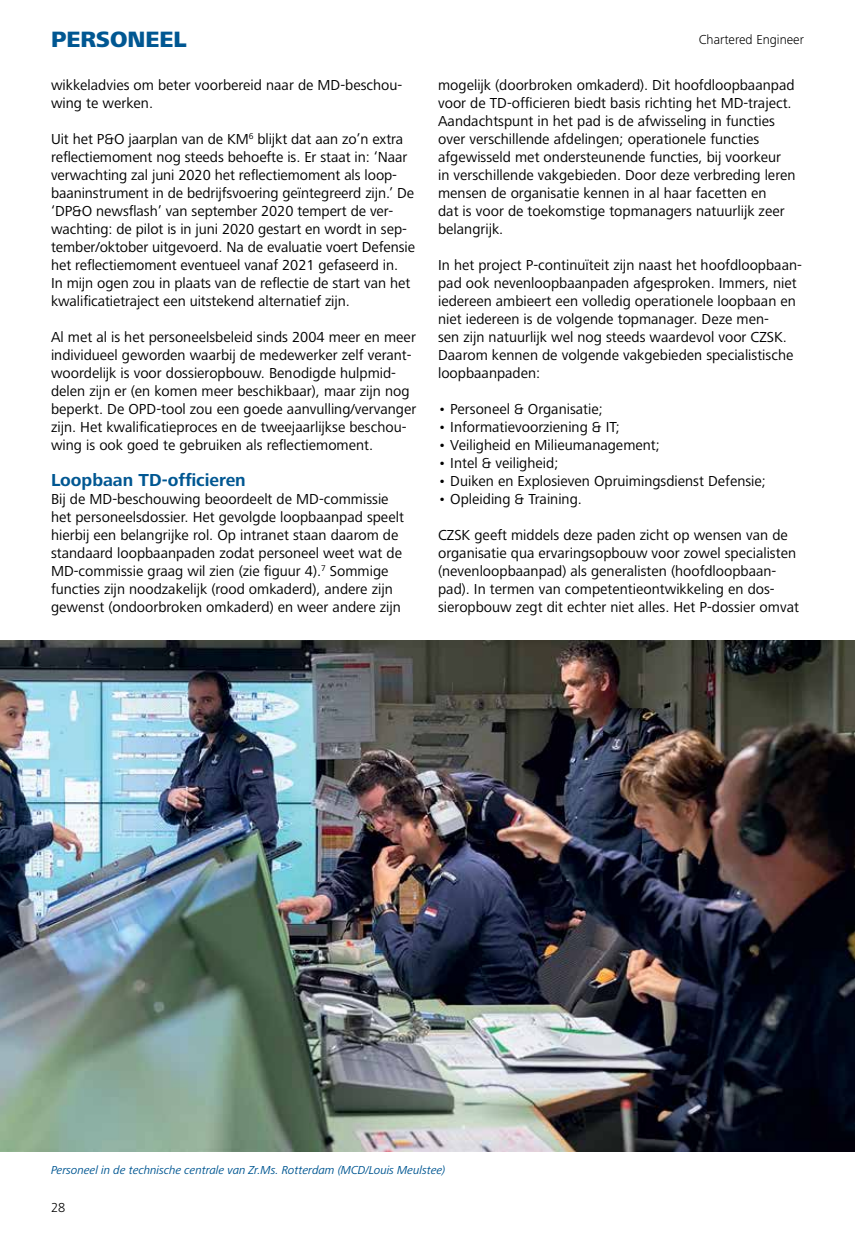
<style>
.page{position:relative;width:855px;height:1246px;background:#fff}
.page>*{position:absolute;margin:0;border:0;box-sizing:border-box;transform-origin:0 0}
.t1{font:800 22.95px "Frutiger Next LT";color:#005792}
.t2{font:700 18px "Frutiger Next LT";color:#005792}
.t3{font:15px/18px "Frutiger Next LT";color:#000}
.t4{font:300 13.5px "Frutiger Next LT";color:#000}
.t5{font:italic 12px "Frutiger Next LT";letter-spacing:-.01em;color:#005792}
</style>
<div class="page">
<img style="left:0;top:640px;width:855px;height:511px">
<h1 class="t1" style="left:51px;top:26px;width:137px">PERSONEEL</h1>
<p class="t4" style="left:698px;top:32px;width:107px">Chartered Engineer</p>
<p class="t3" style="left:51px;top:76px;width:353px">wikkeladvies om beter voorbereid naar de MD-beschou&shy;wing te werken.</p>
<p class="t3" style="left:51px;top:130px;width:366px">Uit het P&amp;O jaarplan van de KM<sup>6</sup> blijkt dat aan zo’n extra reflectiemoment nog steeds behoefte is. Er staat in: ‘Naar verwachting zal juni 2020 het reflectiemoment als loop&shy;baaninstrument in de bedrijfsvoering geïntegreerd zijn.’ De ‘DP&amp;O newsflash’ van september 2020 tempert de ver&shy;wachting: de pilot is in juni 2020 gestart en wordt in sep&shy;tember/oktober uitgevoerd. Na de evaluatie voert Defensie het reflectiemoment eventueel vanaf 2021 gefaseerd in.<br>In mijn ogen zou in plaats van de reflectie de start van het kwalificatietraject een uitstekend alternatief zijn.</p>
<p class="t3" style="left:51px;top:328px;width:367px">Al met al is het personeelsbeleid sinds 2004 meer en meer individueel geworden waarbij de medewerker zelf verant&shy;woordelijk is voor dossieropbouw. Benodigde hulpmid&shy;delen zijn er (en komen meer beschikbaar), maar zijn nog beperkt. De OPD-tool zou een goede aanvulling/vervanger zijn. Het kwalificatieproces en de tweejaarlijkse beschou&shy;wing is ook goed te gebruiken als reflectiemoment.</p>
<p class="t2" style="left:51px;top:470px;width:196px">Loopbaan TD-officieren</p>
<p class="t3" style="left:51px;top:490px;width:354px">Bij de MD-beschouwing beoordeelt de MD-commissie het personeelsdossier. Het gevolgde loopbaanpad speelt hierbij een belangrijke rol. Op intranet staan daarom de standaard loopbaanpaden zodat personeel weet wat de MD-commissie graag wil zien (zie figuur 4).<sup>7</sup> Sommige functies zijn noodzakelijk (rood omkaderd), andere zijn gewenst (ondoorbroken omkaderd) en weer andere zijn</p>
<p class="t3" style="left:438px;top:76px;width:359px">mogelijk (doorbroken omkaderd). Dit hoofdloopbaanpad voor de TD-officieren biedt basis richting het MD-traject.<br>Aandachtspunt in het pad is de afwisseling in functies over verschillende afdelingen; operationele functies afgewisseld met ondersteunende functies, bij voorkeur in verschillende vakgebieden. Door deze verbreding leren mensen de organisatie kennen in al haar facetten en<br>dat is voor de toekomstige topmanagers natuurlijk zeer belangrijk.</p>
<p class="t3" style="left:438px;top:256px;width:365px">In het project P-continuïteit zijn naast het hoofdloopbaan&shy;pad ook nevenloopbaanpaden afgesproken. Immers, niet iedereen ambieert een volledig operationele loopbaan en niet iedereen is de volgende topmanager. Deze men-<br>sen zijn natuurlijk wel nog steeds waardevol voor CZSK.<br>Daarom kennen de volgende vakgebieden specialistische loopbaanpaden:</p>
<p class="t3" style="left:438px;top:400px;width:166px">• Personeel &amp; Organisatie;</p>
<p class="t3" style="left:438px;top:418px;width:183px">• Informatievoorziening &amp; IT;</p>
<p class="t3" style="left:438px;top:436px;width:223px">• Veiligheid en Milieumanagement;</p>
<p class="t3" style="left:438px;top:454px;width:122px">• Intel &amp; veiligheid;</p>
<p class="t3" style="left:438px;top:472px;width:329px">• Duiken en Explosieven Opruimingsdienst Defensie;</p>
<p class="t3" style="left:438px;top:490px;width:145px">• Opleiding &amp; Training.</p>
<p class="t3" style="left:438px;top:526px;width:362px">CZSK geeft middels deze paden zicht op wensen van de organisatie qua ervaringsopbouw voor zowel specialisten (nevenloopbaanpad) als generalisten (hoofdloopbaan&shy;pad). In termen van competentieontwikkeling en dos&shy;sieropbouw zegt dit echter niet alles. Het P-dossier omvat</p>
<p class="t5" style="left:51px;top:1163px;width:396px">Personeel in de technische centrale van Zr.Ms. Rotterdam (MCD/Louis Meulstee)</p>
<p class="t4" style="left:51px;top:1200px;width:16px">28</p>
</div>
